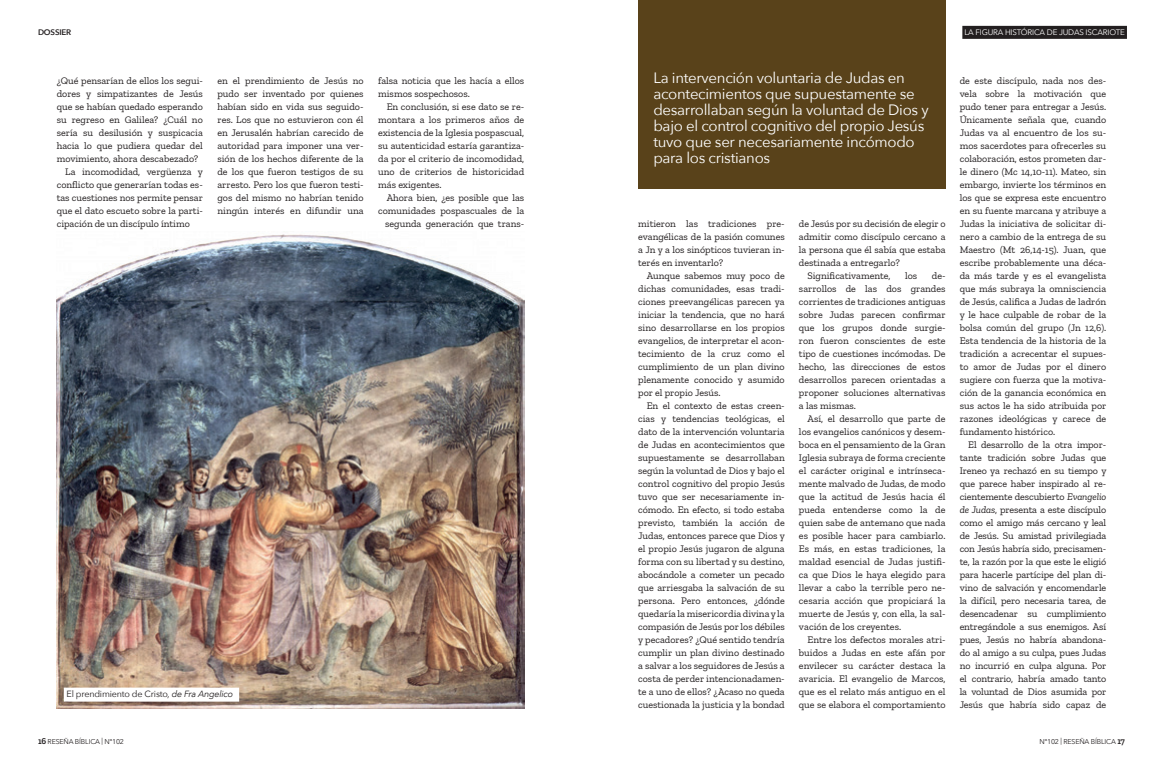
<style>
.page{position:relative;width:1163px;height:766px;background:#fff}
.page>*{position:absolute;margin:0;border:0;box-sizing:border-box;transform-origin:0 0}
.DESTACADO{font:15px/16px "Avenir Next";letter-spacing:-.02em;color:#fff}
.CUERPO_ARTICULO{font:10px/13px "Zilla Slab";color:#231f20;text-align:justify}
.PIE_DE_FOTO_CON_FILE{font:9px "Avenir Next";letter-spacing:-.02em;color:#231f20}
.t1{font:8px "Avenir Next";letter-spacing:-.02em;color:#fff}
.t2{font:600 8px "Avenir Next";letter-spacing:-.02em;color:#231f20}
.t3{font:7px "Avenir Next";letter-spacing:-.02em;color:#231f20}
.s1{font-style:italic}
.s2{font-family:"Zilla Slab";font-weight:600;font-size:9px}
</style>
<div class="page">
<img style="left:57px;top:234px;width:467px;height:474px">
<div style="left:638px;top:0;width:307px;height:188px;background:#59421a"></div>
<div style="left:64px;top:687px;width:175px;height:14px;background:#fff"></div>
<div style="left:962px;top:26px;width:164px;height:13px;background:#231f20"></div>
<p class="t2" style="left:38px;top:25px;width:35px">DOSSIER</p>
<p class="t1" style="left:964px;top:25px;width:162px">LA FIGURA HISTÓRICA DE JUDAS ISCARIOTE</p>
<p class="DESTACADO" style="left:653px;top:69px;width:277px">La intervención voluntaria de Judas en acontecimientos que supuestamente se desarrollaban según la voluntad de Dios y bajo el control cognitivo del propio Jesús tuvo que ser necesariamente incómodo para los cristianos</p>
<p class="CUERPO_ARTICULO" style="left:217px;top:74px;width:148px">en el prendimiento de Jesús no pudo ser inventado por quienes habían sido en vida sus seguido&shy;res. Los que no estuvieron con él en Jerusalén habrían carecido de autoridad para imponer una ver&shy;sión de los hechos diferente de la de los que fueron testigos de su arresto. Pero los que fueron testi&shy;gos del mismo no habrían tenido ningún interés en difundir una</p>
<p class="CUERPO_ARTICULO" style="left:378px;top:74px;width:148px">falsa noticia que les hacía a ellos mismos sospechosos.</p>
<p class="CUERPO_ARTICULO" style="left:57px;top:74px;width:148px">¿Qué pensarían de ellos los segui&shy;dores y simpatizantes de Jesús que se habían quedado esperando su regreso en Galilea? ¿Cuál no sería su desilusión y suspicacia hacia lo que pudiera quedar del movimiento, ahora descabezado?</p>
<p class="CUERPO_ARTICULO" style="left:57px;top:165px;width:148px;text-indent:9px">La incomodidad, vergüenza y conflicto que generarían todas es&shy;tas cuestiones nos permite pensar que el dato escueto sobre la parti&shy;cipación de un discípulo íntimo</p>
<p class="CUERPO_ARTICULO" style="left:959px;top:74px;width:148px">de este discípulo, nada nos des&shy;vela sobre la motivación que pudo tener para entregar a Jesús.<br>Únicamente señala que, cuando Judas va al encuentro de los su&shy;mos sacerdotes para ofrecerles su colaboración, estos prometen dar&shy;le dinero (Mc 14,10-11). Mateo, sin embargo, invierte los términos en los que se expresa este encuentro en su fuente marcana y atribuye a Judas la iniciativa de solicitar di&shy;nero a cambio de la entrega de su Maestro (Mt 26,14-15). Juan, que escribe probablemente una déca&shy;da más tarde y es el evangelista que más subraya la omnisciencia de Jesús, califica a Judas de ladrón y le hace culpable de robar de la bolsa común del grupo (Jn 12,6).<br>Esta tendencia de la historia de la tradición a acrecentar el supues&shy;to amor de Judas por el dinero sugiere con fuerza que la motiva&shy;ción de la ganancia económica en sus actos le ha sido atribuida por razones ideológicas y carece de fundamento histórico.</p>
<p class="CUERPO_ARTICULO" style="left:959px;top:438px;width:148px;text-indent:9px">El desarrollo de la otra impor&shy;tante tradición sobre Judas que Ireneo ya rechazó en su tiempo y que parece haber inspirado al re&shy;cientemente descubierto <span class="s1">Evangelio de Judas</span>, presenta a este discípulo como el amigo más cercano y leal de Jesús. Su amistad privilegiada con Jesús habría sido, precisamen&shy;te, la razón por la que este le eligió para hacerle partícipe del plan di&shy;vino de salvación y encomendarle la difícil, pero necesaria tarea, de desencadenar su cumplimiento entregándole a sus enemigos. Así pues, Jesús no habría abandona&shy;do al amigo a su culpa, pues Judas no incurrió en culpa alguna. Por el contrario, habría amado tanto la voluntad de Dios asumida por Jesús que habría sido capaz de</p>
<p class="CUERPO_ARTICULO" style="left:378px;top:100px;width:148px;text-indent:9px">En conclusión, si ese dato se re&shy;montara a los primeros años de existencia de la Iglesia pospascual, su autenticidad estaría garantiza&shy;da por el criterio de incomodidad, uno de criterios de historicidad más exigentes.</p>
<p class="CUERPO_ARTICULO" style="left:378px;top:191px;width:148px;text-align:right">Ahora bien, ¿es posible que las comunidades pospascuales de la segunda generación que trans-</p>
<p class="CUERPO_ARTICULO" style="left:638px;top:217px;width:148px">mitieron las tradiciones pre&shy;evangélicas de la pasión comunes a Jn y a los sinópticos tuvieran in&shy;terés en inventarlo?</p>
<p class="CUERPO_ARTICULO" style="left:638px;top:269px;width:148px;text-indent:9px">Aunque sabemos muy poco de dichas comunidades, esas tradi&shy;ciones preevangélicas parecen ya iniciar la tendencia, que no hará sino desarrollarse en los propios evangelios, de interpretar el acon&shy;tecimiento de la cruz como el cumplimiento de un plan divino plenamente conocido y asumido por el propio Jesús.</p>
<p class="CUERPO_ARTICULO" style="left:638px;top:399px;width:148px;text-indent:9px">En el contexto de estas creen&shy;cias y tendencias teológicas, el dato de la intervención voluntaria de Judas en acontecimientos que supuestamente se desarrollaban según la voluntad de Dios y bajo el control cognitivo del propio Jesús tuvo que ser necesariamente in&shy;cómodo. En efecto, si todo estaba previsto, también la acción de Judas, entonces parece que Dios y el propio Jesús jugaron de alguna forma con su libertad y su destino, abocándole a cometer un pecado que arriesgaba la salvación de su persona. Pero entonces, ¿dónde quedaría la misericordia divina y la compasión de Jesús por los débiles y pecadores? ¿Qué sentido tendría cumplir un plan divino destinado a salvar a los seguidores de Jesús a costa de perder intencionadamen&shy;te a uno de ellos? ¿Acaso no queda cuestionada la justicia y la bondad</p>
<p class="CUERPO_ARTICULO" style="left:798px;top:217px;width:148px">de Jesús por su decisión de elegir o admitir como discípulo cercano a la persona que él sabía que estaba destinada a entregarlo?</p>
<p class="CUERPO_ARTICULO" style="left:807px;top:269px;width:85px">Significativamente,</p>
<p class="CUERPO_ARTICULO" style="left:905px;top:269px;width:14px">los</p>
<p class="CUERPO_ARTICULO" style="left:798px;top:269px;width:148px;text-indent:133px">de&shy;sarrollos de las dos grandes corrientes de tradiciones antiguas sobre Judas parecen confirmar que los grupos donde surgie&shy;ron fueron conscientes de este tipo de cuestiones incómodas. De hecho, las direcciones de estos desarrollos parecen orientadas a proponer soluciones alternativas a las mismas.</p>
<p class="CUERPO_ARTICULO" style="left:798px;top:412px;width:148px;text-indent:9px">Así, el desarrollo que parte de los evangelios canónicos y desem&shy;boca en el pensamiento de la Gran Iglesia subraya de forma creciente el carácter original e intrínseca&shy;mente malvado de Judas, de modo que la actitud de Jesús hacia él pueda entenderse como la de quien sabe de antemano que nada es posible hacer para cambiarlo.<br>Es más, en estas tradiciones, la maldad esencial de Judas justifi&shy;ca que Dios le haya elegido para llevar a cabo la terrible pero ne&shy;cesaria acción que propiciará la muerte de Jesús y, con ella, la sal&shy;vación de los creyentes.</p>
<p class="CUERPO_ARTICULO" style="left:798px;top:633px;width:148px;text-indent:9px">Entre los defectos morales atri&shy;buidos a Judas en este afán por envilecer su carácter destaca la avaricia. El evangelio de Marcos, que es el relato más antiguo en el que se elabora el comportamiento</p>
<p class="PIE_DE_FOTO_CON_FILE" style="left:67px;top:686px;width:168px">El prendimiento de Cristo<span class="s1">, de Fra Angelico</span></p>
<p class="t3" style="left:38px;top:735px;width:87px"><span class="s2">16</span> RESEÑA BÍBLICA | Nº102</p>
<p class="t3" style="left:1039px;top:735px;width:87px">Nº102 | RESEÑA BÍBLICA <span class="s2">17</span></p>
</div>
